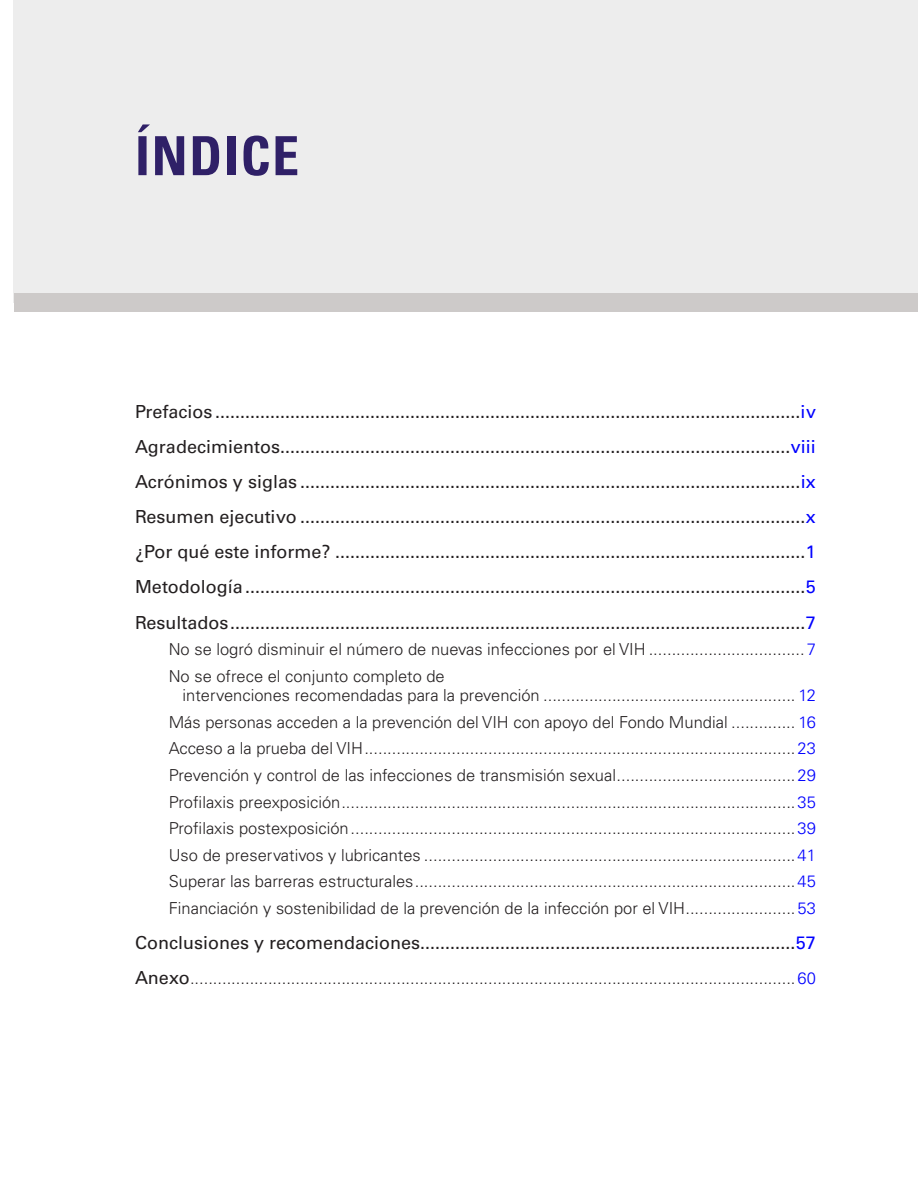
<style>
.page{position:relative;width:918px;height:1188px;background:#fff}
.page>*{position:absolute;margin:0;border:0;box-sizing:border-box;transform-origin:0 0}
.t1{font:700 condensed 54px "Univers";letter-spacing:.03em;color:#2f2067}
.t2{font:18px/35.1px "Univers";color:#231f20;text-align:justify}
.t3{font:300 16.5px/26.5px "Univers";color:#231f20}
.s1{color:#00f}
.s2{font-weight:400;font-size:18px}
</style>
<div class="page">
<div style="left:14px;top:0;width:904px;height:302px;background:#ededed"></div>
<div style="left:14px;top:293px;width:904px;height:19px;background:#cdcac9"></div>
<h1 class="t1" style="left:135px;top:135px;width:166px">ÍNDICE</h1>
<p class="t2" style="left:135px;top:395px;width:683px">Prefacios .....................................................................................................................<span class="s1">iv </span>Agradecimientos ......................................................................................................<span class="s1">viii </span>Acrónimos y siglas ....................................................................................................<span class="s1">ix </span>Resumen ejecutivo .....................................................................................................<span class="s1">x </span>¿Por qué este informe? ..............................................................................................<span class="s1">1<br></span>Metodología ................................................................................................................<span class="s1">5<br></span>Resultados ...................................................................................................................<span class="s1">7</span></p>
<p class="t3" style="left:169px;top:637px;width:649px">No se logró disminuir el número de nuevas infecciones por el VIH ..................................<span class="s1">7<br></span>No se ofrece el conjunto completo de</p>
<p class="t3" style="left:169px;top:683px;width:649px;text-align:justify;text-indent:14px">intervenciones recomendadas para la prevención ....................................................... <span class="s1">12<br></span>Más personas acceden a la prevención del VIH con apoyo del Fondo Mundial .............. <span class="s1">16<br></span>Acceso a la prueba del VIH ..............................................................................................<span class="s1">23<br></span>Prevención y control de las infecciones de transmisión sexual .......................................<span class="s1">29<br></span>Profilaxis preexposición ...................................................................................................<span class="s1">35<br></span>Profilaxis postexposición .................................................................................................<span class="s1">39<br></span>Uso de preservativos y lubricantes .................................................................................<span class="s1">41<br></span>Superar las barreras estructurales ...................................................................................<span class="s1">45<br></span>Financiación y sostenibilidad de la prevención de la infección por el VIH ........................<span class="s1">53</span></p>
<p class="t2" style="left:135px;top:926px;width:682px">Conclusiones y recomendaciones...........................................................................<span class="s1">57</span></p>
<p class="t3" style="left:135px;top:966px;width:682px"><span class="s2">Anexo</span>....................................................................................................................................<span class="s1">60</span></p>
</div>
